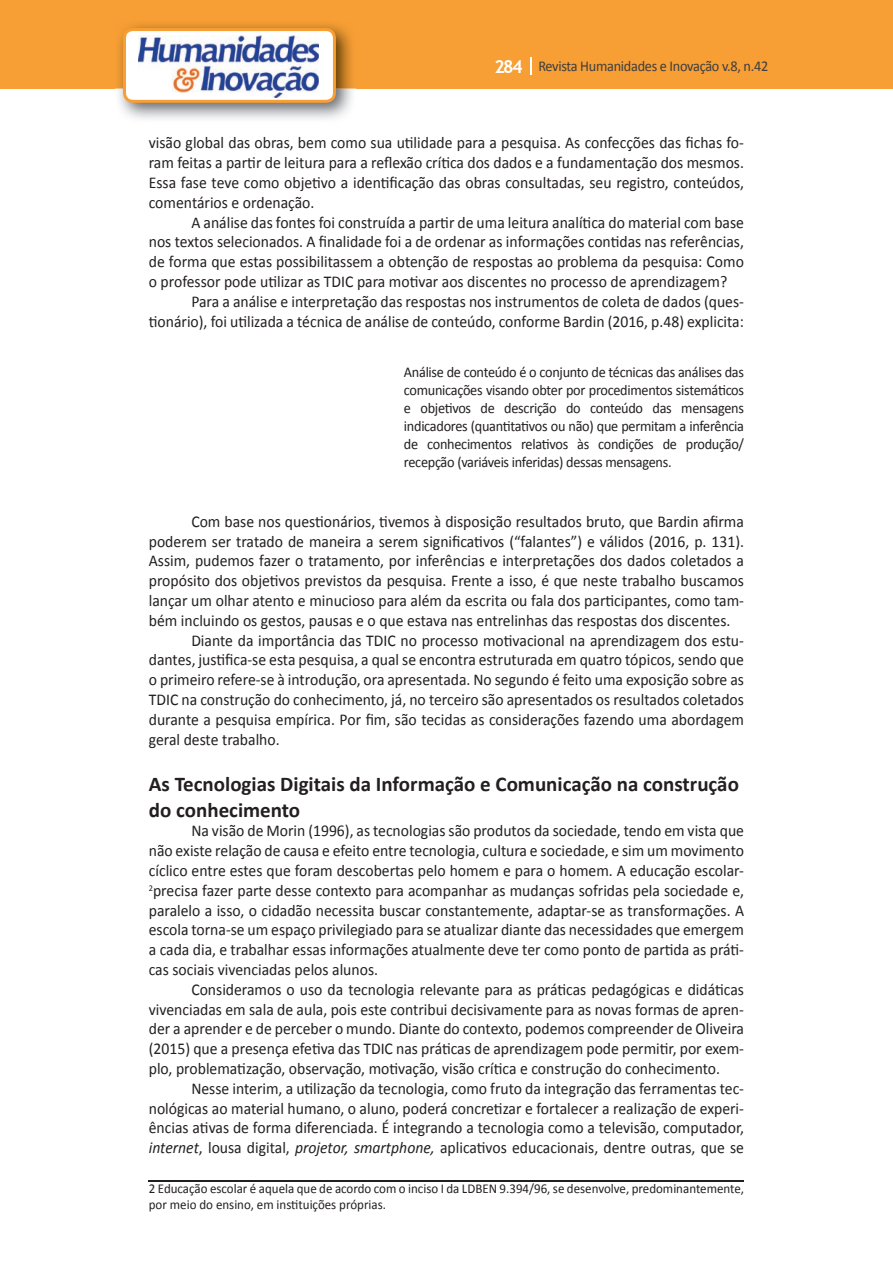
<style>
.page{position:relative;width:893px;height:1263px;background:#fff}
.page>*{position:absolute;margin:0;border:0;box-sizing:border-box;transform-origin:0 0}
.t1{font:700 21px/25.2px "Calibri";color:#231f20}
.t2{font:16.5px/19.8px "Calibri";color:#231f20;text-align:justify;scale:.95 1}
.t3{font:15px/18px "Calibri";letter-spacing:-.02em;color:#231f20;text-align:justify;scale:.95 1}
.t4{font:15px "Calibri";letter-spacing:-.02em;color:#3e3e3f;scale:.95 1}
.t5{font:13.5px/16.2px "Calibri";color:#231f20;scale:.96 1}
.s1{font-family:"Trebuchet MS";font-weight:700;font-size:18px;color:#fff}
.s2{font-style:italic}
</style>
<div class="page">
<div style="left:0;top:0;width:893px;height:88px;background:#f79e34"></div>
<svg style="left:530px;top:57px;width:2px;height:18px"></svg>
<img style="left:115px;top:24px;width:241px;height:95px">
<svg style="left:123px;top:28px;width:213px;height:75px"></svg>
<hr style="left:149px;top:1180px;width:595px;height:1px;background:#231f20">
<p class="t4" style="left:495px;top:57px;width:290px"><span class="s1">284</span> Revista Humanidades e Inovação v.8, n.42</p>
<p class="t2" style="left:149px;top:133px;width:628px">visão global das obras, bem como sua utilidade para a pesquisa. As confecções das fichas fo&shy;ram feitas a partir de leitura para a reflexão crítica dos dados e a fundamentação dos mesmos.<br>Essa fase teve como objetivo a identificação das obras consultadas, seu registro, conteúdos, comentários e ordenação.</p>
<p class="t2" style="left:149px;top:212px;width:628px;text-indent:43px">A análise das fontes foi construída a partir de uma leitura analítica do material com base nos textos selecionados. A finalidade foi a de ordenar as informações contidas nas referências, de forma que estas possibilitassem a obtenção de respostas ao problema da pesquisa: Como o professor pode utilizar as TDIC para motivar aos discentes no processo de aprendizagem?</p>
<p class="t2" style="left:149px;top:292px;width:628px;text-align:right">Para a análise e interpretação das respostas nos instrumentos de coleta de dados (ques&shy;tionário), foi utilizada a técnica de análise de conteúdo, conforme Bardin (2016, p.48) explicita:</p>
<p class="t3" style="left:404px;top:363px;width:359px">Análise de conteúdo é o conjunto de técnicas das análises das comunicações visando obter por procedimentos sistemáticos e objetivos de descrição do conteúdo das mensagens indicadores (quantitativos ou não) que permitam a inferência de conhecimentos relativos às condições de produção/ recepção (variáveis inferidas) dessas mensagens.</p>
<p class="t2" style="left:191px;top:511px;width:583px">Com base nos questionários, tivemos à disposição resultados bruto, que Bardin afirma</p>
<p class="t2" style="left:149px;top:531px;width:628px">poderem ser tratado de maneira a serem significativos (“falantes”) e válidos (2016, p. 131).</p>
<p class="t2" style="left:149px;top:551px;width:628px">Assim, pudemos fazer o tratamento, por inferências e interpretações dos dados coletados a</p>
<p class="t2" style="left:149px;top:571px;width:628px">propósito dos objetivos previstos da pesquisa. Frente a isso, é que neste trabalho buscamos</p>
<p class="t2" style="left:149px;top:591px;width:628px">lançar um olhar atento e minucioso para além da escrita ou fala dos participantes, como tam-</p>
<p class="t2" style="left:149px;top:610px;width:614px">bém incluindo os gestos, pausas e o que estava nas entrelinhas das respostas dos discentes.</p>
<p class="t2" style="left:191px;top:630px;width:583px">Diante da importância das TDIC no processo motivacional na aprendizagem dos estu-</p>
<p class="t2" style="left:149px;top:650px;width:628px">dantes, justifica-se esta pesquisa, a qual se encontra estruturada em quatro tópicos, sendo que</p>
<p class="t2" style="left:149px;top:670px;width:628px">o primeiro refere-se à introdução, ora apresentada. No segundo é feito uma exposição sobre as</p>
<p class="t2" style="left:149px;top:690px;width:628px">TDIC na construção do conhecimento, já, no terceiro são apresentados os resultados coletados</p>
<p class="t2" style="left:149px;top:709px;width:628px">durante a pesquisa empírica. Por fim, são tecidas as considerações fazendo uma abordagem</p>
<p class="t2" style="left:149px;top:729px;width:139px">geral deste trabalho.</p>
<p class="t1" style="left:149px;top:772px;width:592px">As Tecnologias Digitais da Informação e Comunicação na construção do conhecimento</p>
<p class="t2" style="left:149px;top:821px;width:628px;text-indent:43px">Na visão de Morin (1996), as tecnologias são produtos da sociedade, tendo em vista que não existe relação de causa e efeito entre tecnologia, cultura e sociedade, e sim um movimento cíclico entre estes que foram descobertas pelo homem e para o homem. A educação escolar-<sup>2</sup>precisa fazer parte desse contexto para acompanhar as mudanças sofridas pela sociedade e, paralelo a isso, o cidadão necessita buscar constantemente, adaptar-se as transformações. A escola torna-se um espaço privilegiado para se atualizar diante das necessidades que emergem a cada dia, e trabalhar essas informações atualmente deve ter como ponto de partida as práti&shy;cas sociais vivenciadas pelos alunos.</p>
<p class="t2" style="left:149px;top:979px;width:628px;text-indent:43px">Consideramos o uso da tecnologia relevante para as práticas pedagógicas e didáticas vivenciadas em sala de aula, pois este contribui decisivamente para as novas formas de apren&shy;der a aprender e de perceber o mundo. Diante do contexto, podemos compreender de Oliveira (2015) que a presença efetiva das TDIC nas práticas de aprendizagem pode permitir, por exem&shy;plo, problematização, observação, motivação, visão crítica e construção do conhecimento.</p>
<p class="t2" style="left:149px;top:1078px;width:628px;text-indent:43px">Nesse interim, a utilização da tecnologia, como fruto da integração das ferramentas tec&shy;nológicas ao material humano, o aluno, poderá concretizar e fortalecer a realização de experi&shy;ências ativas de forma diferenciada. É integrando a tecnologia como a televisão, computador, <span class="s2">internet</span>, lousa digital, <span class="s2">projetor, smartphone,</span> aplicativos educacionais, dentre outras, que se</p>
<p class="t5" style="left:149px;top:1180px;width:621px">2 Educação escolar é aquela que de acordo com o inciso I da LDBEN 9.394/96, se desenvolve, predominantemente, por meio do ensino, em instituições próprias.</p>
</div>
